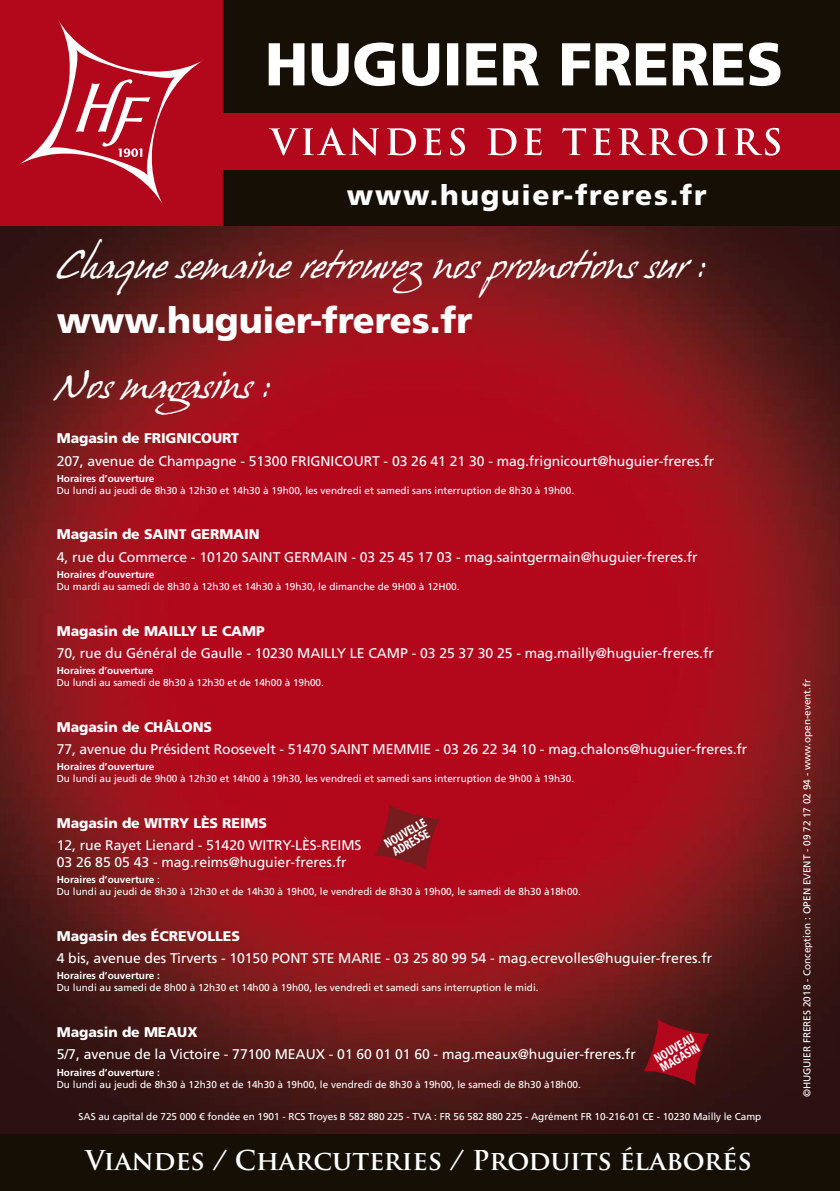
<style>
.page{position:relative;width:840px;height:1191px;background:#fff}
.page>*{position:absolute;margin:0;border:0;box-sizing:border-box;transform-origin:0 0}
.t1{font:900 36px "Frutiger LT Std";letter-spacing:-.005em;color:#fff}
.t2{font:35px "Hans Hand";color:#fff}
.t3{font:900 28px "Frutiger LT Std";letter-spacing:.06em;color:#fff}
.t4{font:700 26.6px "Trajan Pro";letter-spacing:-.005em;color:#fff}
.t5{font:14px/16.8px "Frutiger LT Std";letter-spacing:-.005em;color:#fff}
.t6{font:900 14px "Frutiger LT Std";letter-spacing:-.005em;color:#fff}
.t7{font:900 condensed 12.6px/10.8px "Frutiger LT Std";color:#fff;scale:.8 1}
.t8{font:10px/12px "Frutiger LT Std";color:#fff}
.t9{font:700 10px "Frutiger LT Std";color:#fff}
.s1{font-weight:700}
</style>
<div class="page">
<img style="left:0;top:225px;width:839px;height:909px">
<div style="left:0;top:1134px;width:839px;height:57px;background:#150f06"></div>
<div style="left:0;top:0;width:223px;height:225px;background:#b3071b"></div>
<svg style="left:18px;top:20px;width:186px;height:186px"></svg>
<div style="left:223px;top:0;width:616px;height:225px;background:#150f06"></div>
<svg style="left:268px;top:43px;width:512px;height:43px"></svg>
<div style="left:214px;top:113px;width:625px;height:57px;background:#b3071b"></div>
<svg style="left:268px;top:128px;width:511px;height:28px"></svg>
<svg style="left:373px;top:803px;width:68px;height:68px;background:#92121c"></svg>
<svg style="left:642px;top:1018px;width:67px;height:68px;background:#7f0e18"></svg>
<h3 class="t3" style="left:346px;top:179px;width:361px">www.huguier-freres.fr</h3>
<h2 class="t2" style="left:57px;top:246px;width:651px">Chaque semaine retrouvez nos promotions sur :</h2>
<h1 class="t1" style="left:57px;top:298px;width:417px">www.huguier-freres.fr</h1>
<h2 class="t2" style="left:57px;top:366px;width:216px">Nos magasins :</h2>
<h3 class="t6" style="left:57px;top:430px;width:183px">Magasin de FRIGNICOURT</h3>
<h3 class="t5" style="left:57px;top:452px;width:658px">207, avenue de Champagne - 51300 FRIGNICOURT - 03 26 41 21 30 - mag.frignicourt@huguier-freres.fr</h3>
<p class="t9" style="left:57px;top:472px;width:99px">Horaires d’ouverture</p>
<p class="t8" style="left:57px;top:484px;width:518px">Du lundi au jeudi de 8h30 à 12h30 et 14h30 à 19h00, les vendredi et samedi sans interruption de 8h30 à 19h00.</p>
<h3 class="t6" style="left:57px;top:526px;width:204px">Magasin de SAINT GERMAIN</h3>
<h3 class="t5" style="left:57px;top:548px;width:642px">4, rue du Commerce - 10120 SAINT GERMAIN - 03 25 45 17 03 - mag.saintgermain@huguier-freres.fr</h3>
<p class="t9" style="left:57px;top:568px;width:99px">Horaires d’ouverture</p>
<p class="t8" style="left:57px;top:580px;width:404px">Du mardi au samedi de 8h30 à 12h30 et 14h30 à 19h30, le dimanche de 9H00 à 12H00.</p>
<h3 class="t6" style="left:57px;top:622px;width:209px">Magasin de MAILLY LE CAMP</h3>
<h3 class="t5" style="left:57px;top:644px;width:658px">70, rue du Général de Gaulle - 10230 MAILLY LE CAMP - 03 25 37 30 25 - mag.mailly@huguier-freres.fr</h3>
<p class="t9" style="left:57px;top:665px;width:98px">Horaires d’ouverture</p>
<p class="t8" style="left:57px;top:676px;width:268px">Du lundi au samedi de 8h30 à 12h30 et de 14h00 à 19h00.</p>
<h3 class="t6" style="left:57px;top:718px;width:157px">Magasin de CHÂLONS</h3>
<h3 class="t5" style="left:57px;top:741px;width:691px">77, avenue du Président Roosevelt - 51470 SAINT MEMMIE - 03 26 22 34 10 - mag.chalons@huguier-freres.fr</h3>
<p class="t9" style="left:57px;top:761px;width:99px">Horaires d’ouverture</p>
<p class="t8" style="left:57px;top:773px;width:518px">Du lundi au jeudi de 9h00 à 12h30 et 14h00 à 19h30, les vendredi et samedi sans interruption de 9h00 à 19h30.</p>
<h3 class="t6" style="left:57px;top:814px;width:212px">Magasin de WITRY LÈS REIMS</h3>
<h3 class="t5" style="left:57px;top:837px;width:306px">12, rue Rayet Lienard - 51420 WITRY-LÈS-REIMS<br>03 26 85 05 43 - mag.reims@huguier-freres.fr</h3>
<p class="t8" style="left:57px;top:874px;width:525px"><span class="s1">Horaires d’ouverture</span> :<br>Du lundi au jeudi de 8h30 à 12h30 et de 14h30 à 19h00, le vendredi de 8h30 à 19h00, le samedi de 8h30 à18h00.</p>
<h3 class="t6" style="left:57px;top:927px;width:184px">Magasin des ÉCREVOLLES</h3>
<h3 class="t5" style="left:57px;top:950px;width:656px">4 bis, avenue des Tirverts - 10150 PONT STE MARIE - 03 25 80 99 54 - mag.ecrevolles@huguier-freres.fr</h3>
<p class="t9" style="left:57px;top:970px;width:104px">Horaires d’ouverture :</p>
<p class="t8" style="left:57px;top:982px;width:483px">Du lundi au samedi de 8h00 à 12h30 et 14h00 à 19h00, les vendredi et samedi sans interruption le midi.</p>
<h3 class="t6" style="left:57px;top:1023px;width:142px">Magasin de MEAUX</h3>
<h3 class="t5" style="left:57px;top:1046px;width:580px">5/7, avenue de la Victoire - 77100 MEAUX - 01 60 01 01 60 - mag.meaux@huguier-freres.fr</h3>
<p class="t9" style="left:57px;top:1066px;width:104px">Horaires d’ouverture :</p>
<p class="t8" style="left:57px;top:1078px;width:525px">Du lundi au jeudi de 8h30 à 12h30 et de 14h30 à 19h00, le vendredi de 8h30 à 19h00, le samedi de 8h30 à18h00.</p>
<p class="t7" style="left:382px;top:840px;width:59px;rotate:-30deg">NOUVELLE<br>ADRESSE</p>
<p class="t7" style="left:652px;top:1054px;width:57px;rotate:-30deg">NOUVEAU<br>MAGASIN</p>
<p class="t8" style="left:79px;top:1110px;width:683px">SAS au capital de 725 000 € fondée en 1901 - RCS Troyes B 582 880 225 - TVA : FR 56 582 880 225 - Agrément FR 10-216-01 CE - 10230 Mailly le Camp</p>
<h3 class="t4" style="left:85px;top:1143px;width:667px">Viandes / Charcuteries / Produits élaborés</h3>
<p class="t8" style="left:800px;top:1097px;width:420px;rotate:-90deg">©HUGUIER FRERES 2018 - Conception : OPEN EVENT - 09 72 17 02 94 - www.open-event.fr</p>
</div>
